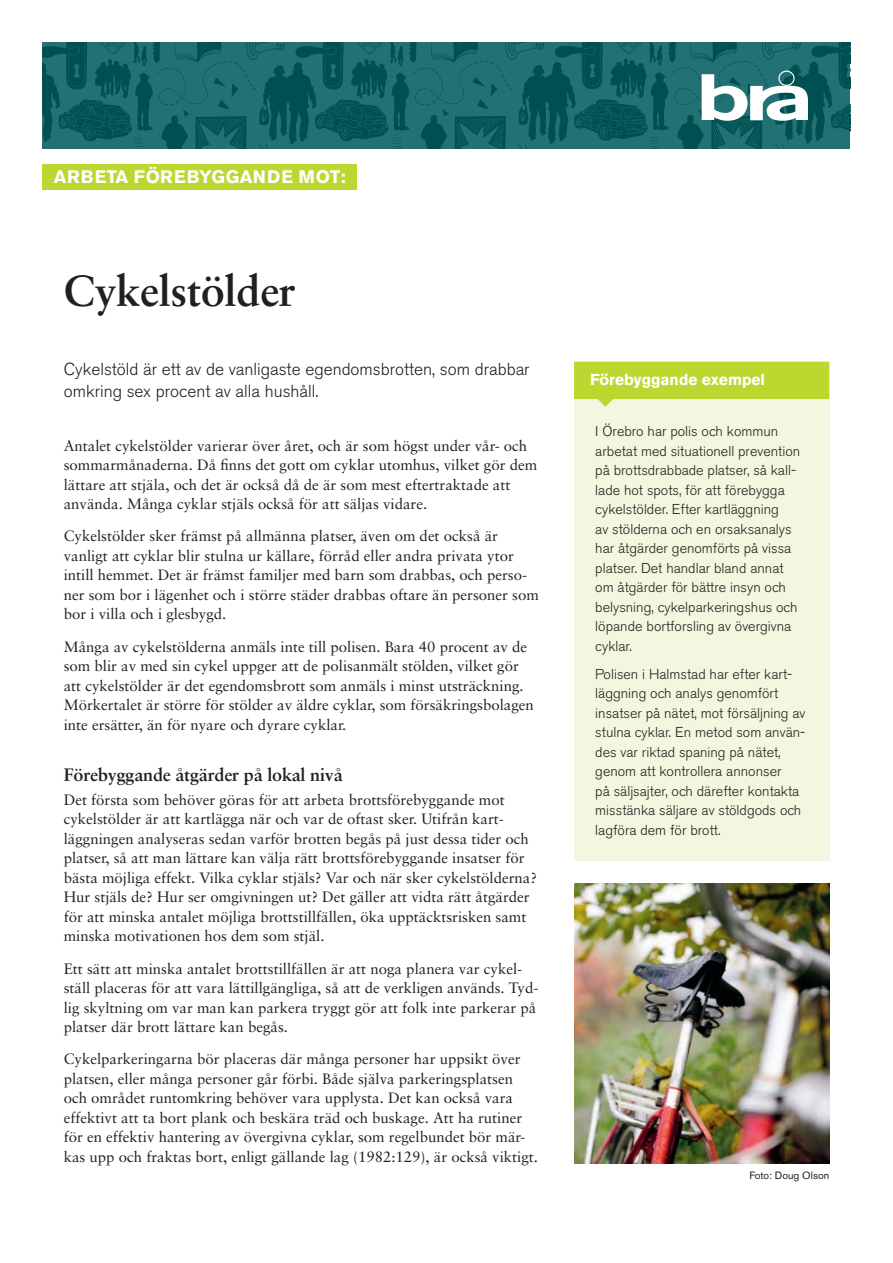
<style>
.page{position:relative;width:893px;height:1263px;background:#fff}
.page>*{position:absolute;margin:0;border:0;box-sizing:border-box;transform-origin:0 0}
.t1{font:700 43.5px "Sabon";letter-spacing:-.01em;color:#231f20}
.t2{font:700 18px "Sabon";letter-spacing:-.01em;color:#231f20}
.t3{font:700 18px "Akzidenz Grotesk BE";letter-spacing:.03em;color:#fff}
.t4{font:300 17.25px/22.5px "Akzidenz Grotesk BE";color:#231f20}
.t5{font:700 15.75px "Akzidenz Grotesk BE";color:#fff}
.t6{font:15px/19.5px "Sabon";color:#231f20}
.t7{font:300 14.25px/19.5px "Akzidenz Grotesk BE";color:#231f20}
.t8{font:10.5px "Akzidenz Grotesk BE";color:#231f20}
</style>
<div class="page">
<img style="left:574px;top:884px;width:255px;height:280px">
<div style="left:43px;top:164px;width:314px;height:26px;background:#bed630"></div>
<div style="left:574px;top:362px;width:255px;height:499px;background:#f3f7df"></div>
<svg style="left:574px;top:362px;width:255px;height:45px"></svg>
<svg style="left:43px;top:43px;width:807px;height:106px;background:#1c696d"></svg>
<div style="left:778px;top:71px;width:17px;height:15px;border:1px solid #fff;border-radius:50%"></div>
<p class="t3" style="left:54px;top:167px;width:293px">ARBETA FÖREBYGGANDE MOT:</p>
<h1 class="t1" style="left:64px;top:264px;width:234px">Cykelstölder</h1>
<p class="t4" style="left:64px;top:358px;width:467px">Cykelstöld är ett av de vanligaste egendomsbrotten, som drabbar omkring sex procent av alla hushåll.</p>
<p class="t6" style="left:64px;top:436px;width:475px">Antalet cykelstölder varierar över året, och är som högst under vår- och sommarmånaderna. Då finns det gott om cyklar utomhus, vilket gör dem lättare att stjäla, och det är också då de är som mest eftertraktade att använda. Många cyklar stjäls också för att säljas vidare.</p>
<p class="t6" style="left:64px;top:526px;width:477px">Cykelstölder sker främst på allmänna platser, även om det också är vanligt att cyklar blir stulna ur källare, förråd eller andra privata ytor intill hemmet. Det är främst familjer med barn som drabbas, och perso&shy;ner som bor i lägenhet och i större städer drabbas oftare än personer som bor i villa och i glesbygd.</p>
<p class="t6" style="left:64px;top:637px;width:472px">Många av cykelstölderna anmäls inte till polisen. Bara 40 procent av de som blir av med sin cykel uppger att de polisanmält stölden, vilket gör att cykelstölder är det egendomsbrott som anmäls i minst utsträckning.<br>Mörkertalet är större för stölder av äldre cyklar, som försäkringsbolagen inte ersätter, än för nyare och dyrare cyklar.</p>
<p class="t2" style="left:64px;top:764px;width:280px">Förebyggande åtgärder på lokal nivå</p>
<p class="t6" style="left:64px;top:790px;width:475px">Det första som behöver göras för att arbeta brottsförebyggande mot cykelstölder är att kartlägga när och var de oftast sker. Utifrån kart&shy;läggningen analyseras sedan varför brotten begås på just dessa tider och platser, så att man lättare kan välja rätt brottsförebyggande insatser för bästa möjliga effekt. Vilka cyklar stjäls? Var och när sker cykelstölderna?<br>Hur stjäls de? Hur ser omgivningen ut? Det gäller att vidta rätt åtgärder för att minska antalet möjliga brottstillfällen, öka upptäcktsrisken samt minska motivationen hos dem som stjäl.</p>
<p class="t6" style="left:64px;top:958px;width:476px">Ett sätt att minska antalet brottstillfällen är att noga planera var cykel&shy;ställ placeras för att vara lättillgängliga, så att de verkligen används. Tyd&shy;lig skyltning om var man kan parkera tryggt gör att folk inte parkerar på platser där brott lättare kan begås.</p>
<p class="t6" style="left:64px;top:1049px;width:476px">Cykelparkeringarna bör placeras där många personer har uppsikt över platsen, eller många personer går förbi. Både själva parkeringsplatsen och området runtomkring behöver vara upplysta. Det kan också vara effektivt att ta bort plank och beskära träd och buskage. Att ha rutiner för en effektiv hantering av övergivna cyklar, som regelbundet bör mär&shy;kas upp och fraktas bort, enligt gällande lag (1982:129), är också viktigt.</p>
<p class="t5" style="left:590px;top:371px;width:177px">Förebyggande exempel</p>
<p class="t7" style="left:595px;top:422px;width:206px">I Örebro har polis och kommun arbetat med situationell prevention på brottsdrabbade platser, så kall&shy;lade hot spots, fö r att fö rebygga cykelstö lder. Efter kartläggning<br>av stölderna och en orsaksanalys har åtgärder genomförts på vissa platser. Det handlar bland annat om åtgärder för bättre insyn och belysning, cykelparkeringshus och löpande bortforsling av övergivna cyklar.</p>
<p class="t7" style="left:595px;top:664px;width:212px">Polisen i Halmstad har efter kart&shy;läggning och analys genomfört insatser på nätet, mot försäljning av stulna cyklar. En metod som använ&shy;des var riktad spaning på nätet, genom att kontrollera annonser<br>på säljsajter, och därefter kontakta misstänka säljare av stöldgods och lagföra dem för brott.</p>
<p class="t8" style="left:749px;top:1169px;width:81px">Foto: Doug Olson</p>
</div>
